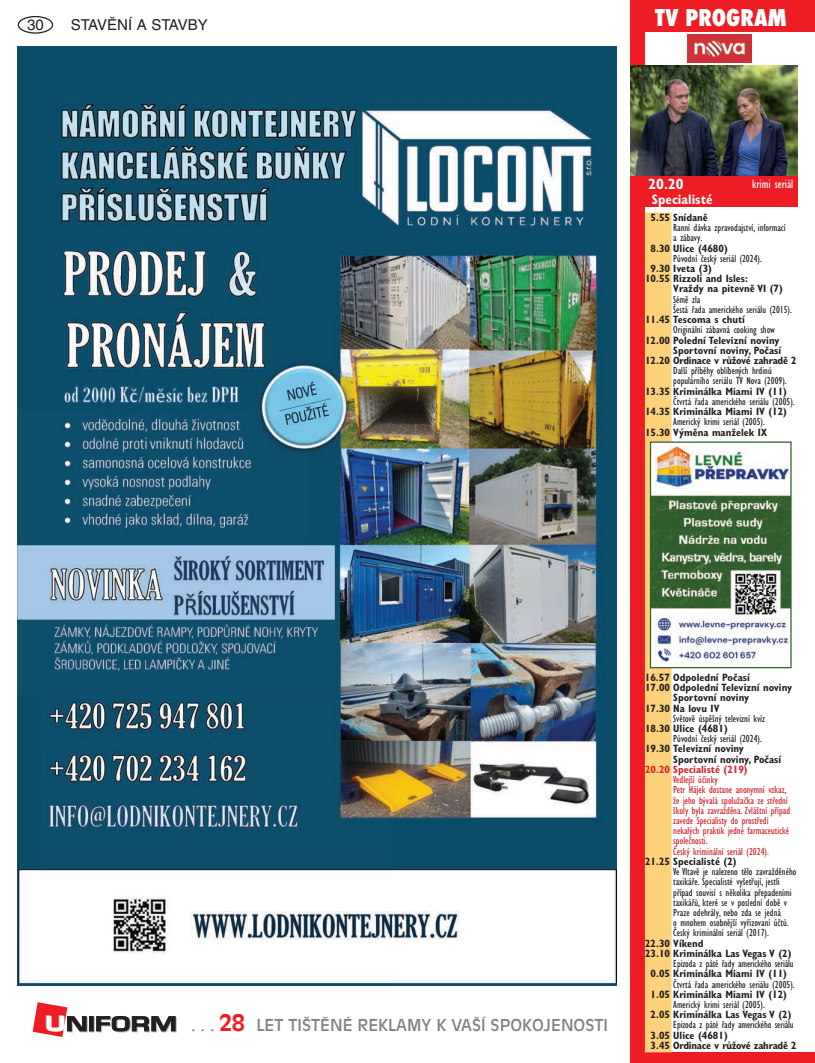
<style>
.page{position:relative;width:815px;height:1063px;background:#fff}
.page>*{position:absolute;margin:0;border:0;box-sizing:border-box;transform-origin:0 0}
.t1{font:800 condensed 22.5px "Futura";color:#fff}
.t2{font:16.25px "Antique Olive CE";color:#808285}
.t3{font:15px "Helvetica CE";color:#231f20}
.t4{font:700 condensed 15px "Gill Sans CE";color:#fff}
.t5{font:700 condensed 13.75px "Gill Sans CE";color:#fff}
.t6{font:condensed 12.5px "Gill Sans CE";color:#fff}
.t7{font:condensed 10.62px/10.2px "Gill Sans CE";color:#231f20}
.t8{font:700 condensed 10.62px/10.2px "Gill Sans CE";color:#231f20}
.t9{font:condensed 10.62px/10.2px "Gill Sans CE";color:#d1232a}
.t10{font:700 condensed 10.62px/10.2px "Gill Sans CE";letter-spacing:-.02em;color:#231f20}
.t11{font:700 condensed 10.62px "Gill Sans CE";color:#d1232a}
.s1{font-weight:700;font-size:22.5px;color:#ee1d23}
</style>
<div class="page">
<div style="left:18px;top:16px;width:35px;height:18px;border:1px solid #231f20;border-radius:50%"></div>
<div style="left:90px;top:1017px;width:5px;height:15px;border:1px solid #bcbdc0"></div>
<hr style="left:89px;top:1017px;width:4px;height:14px;background:#231f20">
<div style="left:89px;top:1016px;width:5px;height:15px;border:1px solid #231f20"></div>
<svg style="left:96px;top:1016px;width:81px;height:16px"></svg>
<svg style="left:33px;top:1002px;width:55px;height:35px"></svg>
<div style="left:631px;top:0;width:184px;height:32px;background:#ee1d23"></div>
<div style="left:631px;top:175px;width:166px;height:32px;background:#ee1d23"></div>
<img style="left:687px;top:34px;width:64px;height:29px">
<div style="left:631px;top:0;width:14px;height:1063px;background:#ee1d23"></div>
<div style="left:631px;top:1052px;width:184px;height:11px;background:#ee1d23"></div>
<div style="left:645px;top:213px;width:26px;height:839px;background:#fed17b"></div>
<img style="left:631px;top:66px;width:166px;height:109px">
<img style="left:652px;top:443px;width:138px;height:223px">
<div style="left:650px;top:441px;width:142px;height:227px;border:1px solid #32612f"></div>
<img style="left:18px;top:46px;width:599px;height:939px">
<h3 class="t3" style="left:27px;top:16px;width:18px">30</h3>
<h3 class="t3" style="left:71px;top:16px;width:138px">STAVĚNÍ A STAVBY</h3>
<h1 class="t1" style="left:655px;top:2px;width:133px">TV PROGRAM</h1>
<h3 class="t4" style="left:648px;top:175px;width:37px">20.20</h3>
<p class="t5" style="left:652px;top:191px;width:62px">Specialisté</p>
<p class="t6" style="left:752px;top:176px;width:43px">krimi seriál</p>
<p class="t8" style="left:651px;top:212px;width:59px">5.55 Snídaně</p>
<p class="t7" style="left:673px;top:222px;width:114px">Ranní dávka zpravodajství, informací a zábavy.</p>
<p class="t8" style="left:651px;top:243px;width:79px">8.30 Ulice (4680)</p>
<p class="t7" style="left:673px;top:253px;width:90px">Původní český seriál (2024).</p>
<p class="t8" style="left:651px;top:263px;width:63px">9.30 Iveta (3)</p>
<p class="t8" style="left:645px;top:274px;width:104px">10.55 Rizzoli and Isles:</p>
<p class="t8" style="left:673px;top:284px;width:111px">Vraždy na pitevně VI (7)</p>
<p class="t7" style="left:673px;top:294px;width:120px">Sémě zla<br>Šestá řada amerického seriálu (2015).</p>
<p class="t8" style="left:645px;top:314px;width:101px">11.45 Tescoma s chutí</p>
<p class="t7" style="left:673px;top:325px;width:103px">Originální zábavná cooking show</p>
<p class="t8" style="left:645px;top:335px;width:136px">12.00 Polední Televizní noviny</p>
<p class="t8" style="left:673px;top:345px;width:109px">Sportovní noviny, Počasí</p>
<p class="t10" style="left:645px;top:355px;width:153px">12.20 Ordinace v růžové zahradě 2</p>
<p class="t7" style="left:673px;top:366px;width:115px">Další příběhy oblíbených hrdinů populárního seriálu TV Nova (2009).</p>
<p class="t8" style="left:645px;top:386px;width:143px">13.35 Kriminálka Miami IV (11)</p>
<p class="t7" style="left:673px;top:396px;width:123px">Čtvrtá řada amerického seriálu (2005).</p>
<p class="t8" style="left:645px;top:406px;width:143px">14.35 Kriminálka Miami IV (12)</p>
<p class="t7" style="left:673px;top:417px;width:93px">Americký krimi seriál (2005).</p>
<p class="t8" style="left:645px;top:427px;width:124px">15.30 Výměna manželek IX</p>
<h2 class="t2" style="left:191px;top:1016px;width:418px">. . . <span class="s1">28</span> LET TIŠTĚNÉ REKLAMY K VAŠÍ SPOKOJENOSTI</h2>
<p class="t8" style="left:645px;top:672px;width:106px">16.57 Odpolední Počasí</p>
<p class="t8" style="left:645px;top:682px;width:149px">17.00 Odpolední Televizní noviny</p>
<p class="t8" style="left:673px;top:693px;width:78px">Sportovní noviny</p>
<p class="t8" style="left:645px;top:703px;width:76px">17.30 Na lovu IV</p>
<p class="t7" style="left:673px;top:713px;width:93px">Světově úspěšný televizní kvíz</p>
<p class="t8" style="left:645px;top:723px;width:84px">18.30 Ulice (4681)</p>
<p class="t7" style="left:673px;top:734px;width:90px">Původní český seriál (2024).</p>
<p class="t8" style="left:673px;top:744px;width:109px;text-indent:-28px">19.30 Televizní noviny<br>Sportovní noviny, Počasí</p>
<p class="t11" style="left:645px;top:763px;width:104px">20.20 Specialisté (219)</p>
<p class="t9" style="left:673px;top:774px;width:118px">Vedlejší účinky<br>Petr Hájek dostane anonymní vzkaz, že jeho bývalá spolužačka ze střední školy byla zavražděna. Zvláštní případ zavede Specialisty do prostředí nekalých praktik jedné farmaceutické společnosti.<br>Český kriminální seriál (2024).</p>
<p class="t8" style="left:645px;top:856px;width:93px">21.25 Specialisté (2)</p>
<p class="t7" style="left:673px;top:866px;width:125px">Ve Vltavě je nalezeno tělo zavražděného taxikáře. Specialisté vyšetřují, jestli případ souvisí s několika přepadeními taxikářů, které se v poslední době v Praze odehrály, nebo zda se jedná<br>o mnohem osobnější vyřizovaní účtů.<br>Český kriminální seriál (2017).</p>
<p class="t8" style="left:645px;top:938px;width:148px">22.30 Víkend<br>23.10 Kriminálka Las Vegas V (2)</p>
<p class="t7" style="left:673px;top:958px;width:122px">Epizoda z páté řady amerického seriálu</p>
<p class="t8" style="left:651px;top:969px;width:138px">0.05 Kriminálka Miami IV (11)</p>
<p class="t7" style="left:673px;top:979px;width:123px">Čtvrtá řada amerického seriálu (2005).</p>
<p class="t8" style="left:651px;top:989px;width:138px">1.05 Kriminálka Miami IV (12)</p>
<p class="t7" style="left:673px;top:999px;width:93px">Americký krimi seriál (2005).</p>
<p class="t8" style="left:651px;top:1010px;width:142px">2.05 Kriminálka Las Vegas V (2)</p>
<p class="t7" style="left:673px;top:1020px;width:122px">Epizoda z páté řady amerického seriálu</p>
<p class="t10" style="left:651px;top:1030px;width:148px">3.05 Ulice (4681)<br>3.45 Ordinace v růžové zahradě 2</p>
</div>
